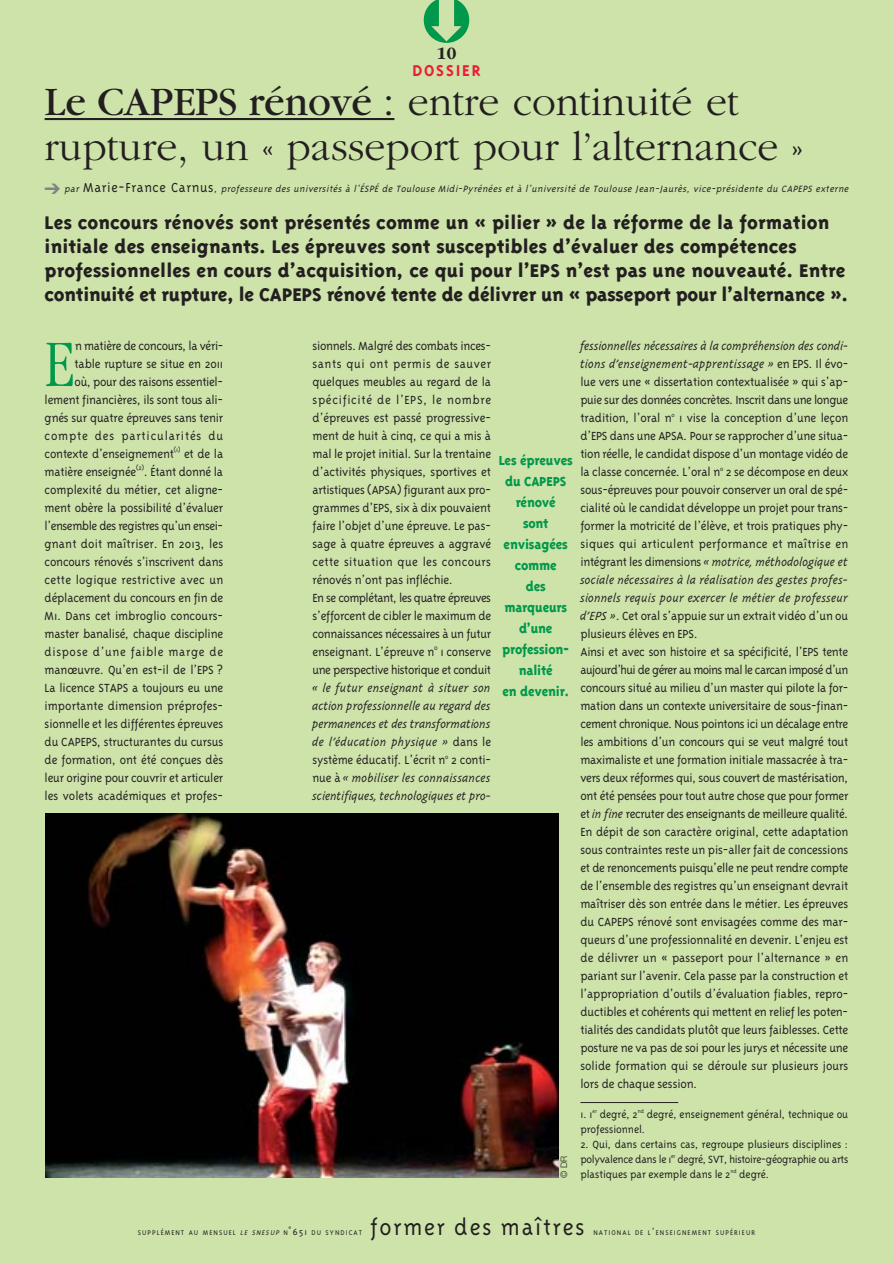
<style>
.page{position:relative;width:893px;height:1263px;background:#cde3aa}
.page>*{position:absolute;margin:0;border:0;box-sizing:border-box;transform-origin:0 0}
.t1{font:300 condensed 68.4px "Garamond";color:#00984a}
.t2{font:300 42px/45px "Garamond";color:#231f20}
.t3{font:300 25.5px "Triplex";letter-spacing:.07em;color:#231f20}
.t4{font:800 21px/24px "Triplex";letter-spacing:.005em;color:#231f20}
.t5{font:700 18px "Triplex";letter-spacing:.1em;color:#ed1a3a}
.t6{font:700 18px "Garamond";color:#231f20}
.t7{font:800 15px/21px "Triplex";letter-spacing:-.015em;color:#00984a;text-align:center;scale:.95 1}
.t8{font:300 13.5px/18px "Triplex";letter-spacing:-.015em;color:#231f20}
.t9{font:300 12px/15px "Triplex";letter-spacing:-.005em;color:#231f20}
.t10{font:italic 300 10.5px "Triplex";color:#231f20}
.t11{font:300 9px "Helvetica Neue";color:#231f20}
.t12{font:300 7.8px "Triplex";letter-spacing:.135em;color:#231f20}
.s1{font-weight:400}
.s2{font-style:normal;font-size:15px}
.s3{font-style:italic}
.s4{font-size:10.5px}
</style>
<div class="page">
<hr style="left:580px;top:1102px;width:98px;height:1px;background:#231f20">
<hr style="left:45px;top:118px;width:349px;height:2px;background:#231f20">
<img style="left:45px;top:814px;width:514px;height:364px">
<p class="t6" style="left:436px;top:47px;width:22px">10</p>
<p class="t5" style="left:412px;top:63px;width:70px">DOSSIER</p>
<p class="t2" style="left:45px;top:82px;width:760px"><span class="s1">Le CAPEPS rénové :</span> entre continuité et rupture, un « passeport pour l’alternance »</p>
<p class="t10" style="left:64px;top:185px;width:788px">par <span class="s2">M a r i e - F r a n c e C a r n u s</span> , professeure des universités à l’ÉSPÉ de Toulouse Midi-Pyrénées et à l’université de Toulouse Jean-Jaurès, vice-présidente du CAPEPS externe</p>
<p class="t4" style="left:45px;top:212px;width:805px">Les concours rénovés sont présentés comme un « pilier » de la réforme de la formation initiale des enseignants. Les épreuves sont susceptibles d’évaluer des compétences professionnelles en cours d’acquisition, ce qui pour l’EPS n’est pas une nouveauté. Entre continuité et rupture, le CAPEPS rénové tente de délivrer un « passeport pour l’alternance ».</p>
<p class="t8" style="left:45px;top:338px;width:180px;text-align:right">n matière de concours, la véri-<br>table rupture se situe en 2011<br>où, pour des raisons essentiel&shy;lement financières, ils sont tous ali&shy;gnés sur quatre épreuves sans tenir compte des particularités du contexte d’enseignement<sup>(1)</sup> et de la matière enseignée<sup>(2)</sup>. Étant donné la complexité du métier, cet aligne&shy;ment obère la possibilité d’évaluer l’ensemble des registres qu’un ensei&shy;gnant doit maîtriser. En 2013, les concours rénovés s’inscrivent dans cette logique restrictive avec un déplacement du concours en fin de M1. Dans cet imbroglio concours&shy;master banalisé, chaque discipline dispose d’une faible marge de manœuvre. Qu’en est-il de l’EPS ?<br>La licence STAPS a toujours eu une importante dimension préprofes&shy;sionnelle et les différentes épreuves du CAPEPS, structurantes du cursus de formation, ont été conçues dès leur origine pour couvrir et articuler les volets académiques et profes-</p>
<p class="t8" style="left:313px;top:338px;width:180px">sionnels. Malgré des combats inces&shy;sants qui ont permis de sauver quelques meubles au regard de la spécificité de l’EPS, le nombre d’épreuves est passé progressive&shy;ment de huit à cinq, ce qui a mis à mal le projet initial. Sur la trentaine d’activités physiques, sportives et artistiques (APSA) figurant aux pro&shy;grammes d’EPS, six à dix pouvaient faire l’objet d’une épreuve. Le pas&shy;sage à quatre épreuves a aggravé cette situation que les concours rénovés n’ont pas infléchie.<br>En se complétant, les quatre épreuves s’efforcent de cibler le maximum de connaissances nécessaires à un futur enseignant. L’épreuve n<sup>o</sup> 1 conserve une perspective historique et conduit <span class="s3">« le futur enseignant à situer son action professionnelle au regard des permanences et des transformations de l’éducation physique »</span> dans le système éducatif. L’écrit n<sup>o</sup> 2 conti&shy;nue à <span class="s3">« mobiliser les connaissances scientifiques, technologiques et pro-</span></p>
<p class="t8" style="left:580px;top:338px;width:270px"><span class="s3">fessionnelles nécessaires à la compréhension des condi&shy;tions d’enseignement-apprentissage »</span> en EPS. Il évo&shy;lue vers une « dissertation contextualisée » qui s’ap&shy;puie sur des données concrètes. Inscrit dans une longue tradition, l’oral n<sup>o</sup> 1 vise la conception d’une leçon d’EPS dans une APSA. Pour se rapprocher d’une situa&shy;tion réelle, le candidat dispose d’un montage vidéo de la classe concernée. L’oral n<sup>o</sup> 2 se décompose en deux sous-épreuves pour pouvoir conserver un oral de spé&shy;cialité où le candidat développe un projet pour trans&shy;former la motricité de l’élève, et trois pratiques phy&shy;siques qui articulent performance et maîtrise en intégrant les dimensions <span class="s3">« motrice, méthodologique et sociale nécessaires à la réalisation des gestes profes&shy;sionnels requis pour exercer le métier de professeur d’EPS »</span>. Cet oral s’appuie sur un extrait vidéo d’un ou plusieurs élèves en EPS.<br>Ainsi et avec son histoire et sa spécificité, l’EPS tente aujourd’hui de gérer au moins mal le carcan imposé d’un concours situé au milieu d’un master qui pilote la for&shy;mation dans un contexte universitaire de sous-finan&shy;cement chronique. Nous pointons ici un décalage entre les ambitions d’un concours qui se veut malgré tout maximaliste et une formation initiale massacrée à tra&shy;vers deux réformes qui, sous couvert de mastérisation, ont été pensées pour tout autre chose que pour former et <span class="s3">in fine</span> recruter des enseignants de meilleure qualité.<br>En dépit de son caractère original, cette adaptation sous contraintes reste un pis-aller fait de concessions et de renoncements puisqu’elle ne peut rendre compte de l’ensemble des registres qu’un enseignant devrait maîtriser dès son entrée dans le métier. Les épreuves du CAPEPS rénové sont envisagées comme des mar&shy;queurs d’une professionnalité en devenir. L’enjeu est de délivrer un « passeport pour l’alternance » en pariant sur l’avenir. Cela passe par la construction et l’appropriation d’outils d’évaluation fiables, repro&shy;ductibles et cohérents qui mettent en relief les poten&shy;tialités des candidats plutôt que leurs faiblesses. Cette posture ne va pas de soi pour les jurys et nécessite une solide formation qui se déroule sur plusieurs jours lors de chaque session.</p>
<p class="t9" style="left:580px;top:1108px;width:269px">1. 1<sup>er</sup> degré, 2<sup>nd</sup> degré, enseignement général, technique ou professionnel.</p>
<p class="t9" style="left:580px;top:1138px;width:269px;text-align:justify">2. Qui, dans certains cas, regroupe plusieurs disciplines : polyvalence dans le 1<sup>er</sup> degré, SVT, histoire-géographie ou arts plastiques par exemple dans le 2<sup>nd</sup> degré.</p>
<p class="t1" style="left:45px;top:337px;width:32px">E</p>
<p class="t7" style="left:499px;top:451px;width:80px">Les épreuves du CAPEPS rénové<br>sont envisagées comme<br>des marqueurs d’une profession&shy;nalité<br>en devenir.</p>
<p class="t11" style="left:559px;top:1178px;width:23px;rotate:-90deg">© DR</p>
<p class="t12" style="left:138px;top:1230px;width:226px">SUPPLÉMENT AU MENSUEL <span class="s3">LE SNESUP</span> N<span class="s4">˚651</span> DU SYNDICAT</p>
<p class="t3" style="left:370px;top:1218px;width:216px">former des maîtres</p>
<p class="t12" style="left:593px;top:1230px;width:163px">NATIONAL DE L<span class="s4">’</span>ENSEIGNEMENT SUPÉRIEUR</p>
</div>
